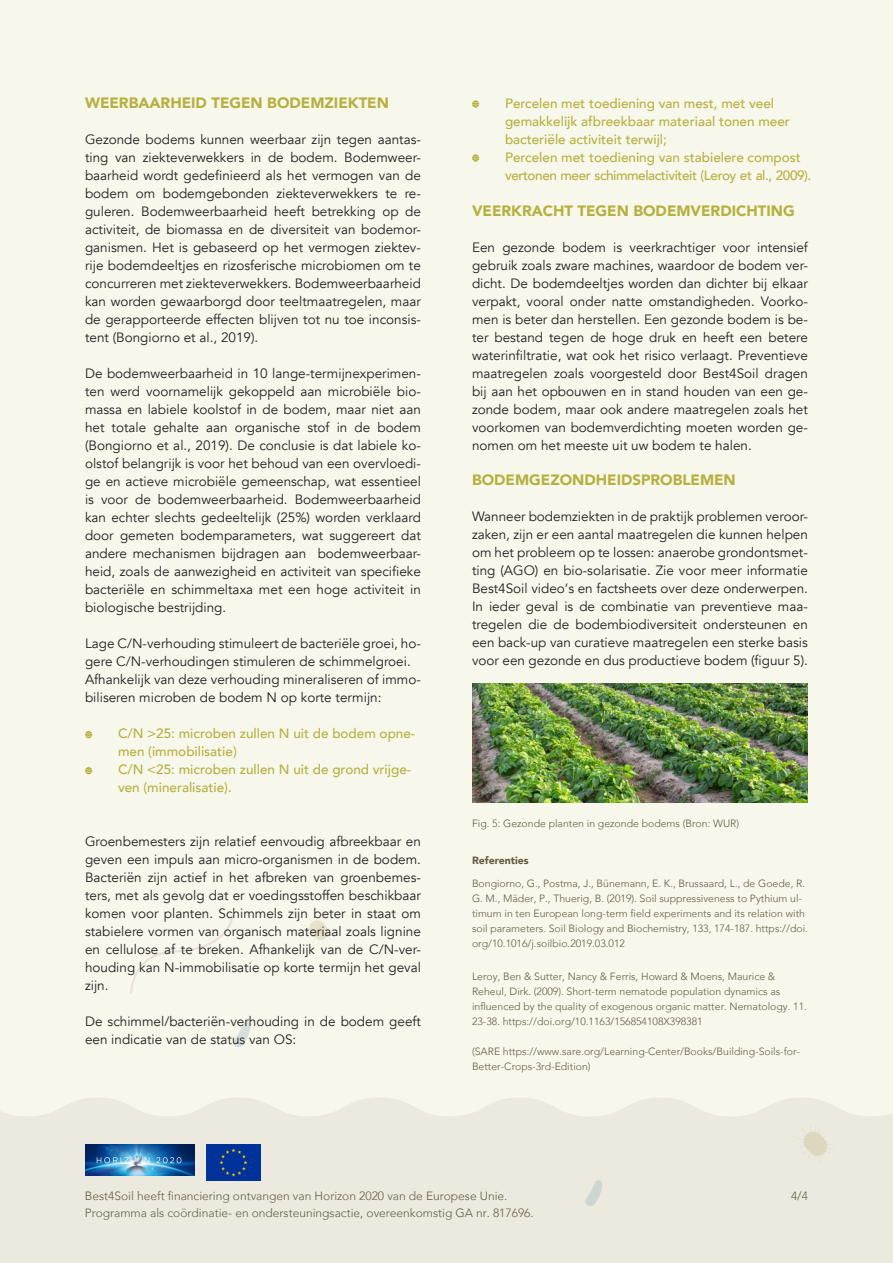
<style>
.page{position:relative;width:893px;height:1263px;background:#fff}
.page>*{position:absolute;margin:0;border:0;box-sizing:border-box;transform-origin:0 0}
.t1{font:900 15px "Avenir";color:#b6b03f}
.t2{font:13.5px/18px "Avenir";color:#231f20;text-align:justify}
.t3{font:500 13.5px "Avenir";color:#b6b03f}
.t4{font:500 13.5px "Avenir";letter-spacing:-.03em;color:#b6b03f}
.t5{font:300 12px "Avenir";color:#645c46}
.t6{font:300 10.5px/15px "Avenir";color:#635c45}
.t7{font:900 10.5px "Avenir";color:#635c45}
</style>
<div class="page">
<div style="left:0;top:206px;width:893px;height:891px;background:#f7f7eb"></div>
<div style="left:0;top:1097px;width:893px;height:166px;background:#eceade"></div>
<svg style="left:794px;top:1124px;width:39px;height:39px;background:#e6e4d4"></svg>
<div style="left:130px;top:914px;width:104px;height:80px;background:#f7f7eb"></div>
<svg style="left:585px;top:1180px;width:19px;height:27px"></svg>
<svg style="left:302px;top:914px;width:31px;height:31px"></svg>
<svg style="left:234px;top:1021px;width:18px;height:27px"></svg>
<div style="left:0;top:0;width:893px;height:206px;background:#f7f7eb"></div>
<img style="left:85px;top:1144px;width:109px;height:31px">
<img style="left:207px;top:1144px;width:53px;height:36px">
<svg style="left:85px;top:731px;width:7px;height:7px"></svg>
<svg style="left:85px;top:767px;width:7px;height:7px"></svg>
<img style="left:472px;top:683px;width:336px;height:120px">
<svg style="left:472px;top:100px;width:7px;height:8px"></svg>
<svg style="left:472px;top:154px;width:7px;height:8px"></svg>
<p class="t1" style="left:85px;top:90px;width:305px">WEERBAARHEID TEGEN BODEMZIEKTEN</p>
<p class="t2" style="left:85px;top:131px;width:337px">Gezonde bodems kunnen weerbaar zijn tegen aantas&shy;ting van ziekteverwekkers in de bodem. Bodemweer&shy;baarheid wordt gedefinieerd als het vermogen van de bodem om bodemgebonden ziekteverwekkers te re&shy;guleren. Bodemweerbaarheid heeft betrekking op de activiteit, de biomassa en de diversiteit van bodemor&shy;ganismen. Het is gebaseerd op het vermogen ziektev&shy;rije bodemdeeltjes en rizosferische microbiomen om te concurreren met ziekteverwekkers. Bodemweerbaarheid kan worden gewaarborgd door teeltmaatregelen, maar de gerapporteerde effecten blijven tot nu toe inconsis&shy;tent (Bongiorno et al., 2019).</p>
<p class="t2" style="left:85px;top:365px;width:337px">De bodemweerbaarheid in 10 lange-termijnexperimen&shy;ten werd voornamelijk gekoppeld aan microbiële bio&shy;massa en labiele koolstof in de bodem, maar niet aan het totale gehalte aan organische stof in de bodem (Bongiorno et al., 2019). De conclusie is dat labiele ko&shy;olstof belangrijk is voor het behoud van een overvloedi&shy;ge en actieve microbiële gemeenschap, wat essentieel is voor de bodemweerbaarheid. Bodemweerbaarheid kan echter slechts gedeeltelijk (25%) worden verklaard door gemeten bodemparameters, wat suggereert dat andere mechanismen bijdragen aan bodemweerbaar&shy;heid, zoals de aanwezigheid en activiteit van specifieke bacteriële en schimmeltaxa met een hoge activiteit in biologische bestrijding.</p>
<p class="t2" style="left:85px;top:635px;width:337px">Lage C/N-verhouding stimuleert de bacteriële groei, ho&shy;gere C/N-verhoudingen stimuleren de schimmelgroei.</p>
<p class="t2" style="left:85px;top:671px;width:337px">Afhankelijk van deze verhouding mineraliseren of immo&shy;biliseren microben de bodem N op korte termijn:</p>
<p class="t3" style="left:118px;top:722px;width:299px">C/N &gt;25: microben zullen N uit de bodem opne-</p>
<p class="t3" style="left:118px;top:740px;width:120px">men (immobilisatie)</p>
<p class="t3" style="left:118px;top:758px;width:295px">C/N &lt;25: microben zullen N uit de grond vrijge-</p>
<p class="t3" style="left:118px;top:776px;width:115px">ven (mineralisatie).</p>
<p class="t2" style="left:85px;top:832px;width:337px">Groenbemesters zijn relatief eenvoudig afbreekbaar en geven een impuls aan micro-organismen in de bodem.<br>Bacteriën zijn actief in het afbreken van groenbemes&shy;ters, met als gevolg dat er voedingsstoffen beschikbaar komen voor planten. Schimmels zijn beter in staat om stabielere vormen van organisch materiaal zoals lignine en cellulose af te breken. Afhankelijk van de C/N-ver&shy;houding kan N-immobilisatie op korte termijn het geval zijn.</p>
<p class="t2" style="left:85px;top:1012px;width:337px">De schimmel/bacteriën-verhouding in de bodem geeft een indicatie van de status van OS:</p>
<p class="t3" style="left:505px;top:91px;width:271px">Percelen met toediening van mest, met veel</p>
<p class="t3" style="left:505px;top:109px;width:286px">gemakkelijk afbreekbaar materiaal tonen meer</p>
<p class="t3" style="left:505px;top:127px;width:163px">bacteriële activiteit terwijl;</p>
<p class="t3" style="left:505px;top:145px;width:297px">Percelen met toediening van stabielere compost</p>
<p class="t4" style="left:505px;top:163px;width:308px">vertonen meer schimmelactiviteit (Leroy et al., 2009).</p>
<p class="t1" style="left:472px;top:198px;width:324px">VEERKRACHT TEGEN BODEMVERDICHTING</p>
<p class="t2" style="left:472px;top:239px;width:337px">Een gezonde bodem is veerkrachtiger voor intensief gebruik zoals zware machines, waardoor de bodem ver&shy;dicht. De bodemdeeltjes worden dan dichter bij elkaar verpakt, vooral onder natte omstandigheden. Voorko&shy;men is beter dan herstellen. Een gezonde bodem is be&shy;ter bestand tegen de hoge druk en heeft een betere waterinfiltratie, wat ook het risico verlaagt. Preventieve maatregelen zoals voorgesteld door Best4Soil dragen bij aan het opbouwen en in stand houden van een ge&shy;zonde bodem, maar ook andere maatregelen zoals het voorkomen van bodemverdichting moeten worden ge&shy;nomen om het meeste uit uw bodem te halen.</p>
<p class="t1" style="left:472px;top:467px;width:265px">BODEMGEZONDHEIDSPROBLEMEN</p>
<p class="t2" style="left:472px;top:508px;width:337px">Wanneer bodemziekten in de praktijk problemen veroor&shy;zaken, zijn er een aantal maatregelen die kunnen helpen om het probleem op te lossen: anaerobe grondontsmet&shy;ting (AGO) en bio-solarisatie. Zie voor meer informatie Best4Soil video‘s en factsheets over deze onderwerpen.<br>In ieder geval is de combinatie van preventieve maa&shy;tregelen die de bodembiodiversiteit ondersteunen en een back-up van curatieve maatregelen een sterke basis voor een gezonde en dus productieve bodem (figuur 5).</p>
<p class="t6" style="left:472px;top:816px;width:269px">Fig. 5: Gezonde planten in gezonde bodems (Bron: WUR)</p>
<p class="t7" style="left:472px;top:852px;width:58px">Referenties</p>
<p class="t6" style="left:472px;top:876px;width:337px">Bongiorno, G., Postma, J., Bünemann, E. K., Brussaard, L., de Goede, R.<br>G. M., Mäder, P., Thuerig, B. (2019). Soil suppressiveness to Pythium ul&shy;timum in ten European long-term field experiments and its relation with soil parameters. Soil Biology and Biochemistry, 133, 174-187. https://doi. org/10.1016/j.soilbio.2019.03.012</p>
<p class="t6" style="left:472px;top:969px;width:336px">Leroy, Ben &amp; Sutter, Nancy &amp; Ferris, Howard &amp; Moens, Maurice &amp; Reheul, Dirk. (2009). Short-term nematode population dynamics as influenced by the quality of exogenous organic matter. Nematology. 11.<br>23-38. https://doi.org/10.1163/156854108X398381</p>
<p class="t6" style="left:472px;top:1044px;width:330px">(SARE https://www.sare.org/Learning-Center/Books/Building-Soils-for-<br>Better-Crops-3rd-Edition)</p>
<p class="t5" style="left:85px;top:1189px;width:424px">Best4Soil heeft financiering ontvangen van Horizon 2020 van de Europese Unie.</p>
<p class="t5" style="left:85px;top:1205px;width:450px">Programma als coördinatie- en ondersteuningsactie, overeenkomstig GA nr. 817696.</p>
<p class="t5" style="left:791px;top:1189px;width:18px">4/4</p>
</div>
